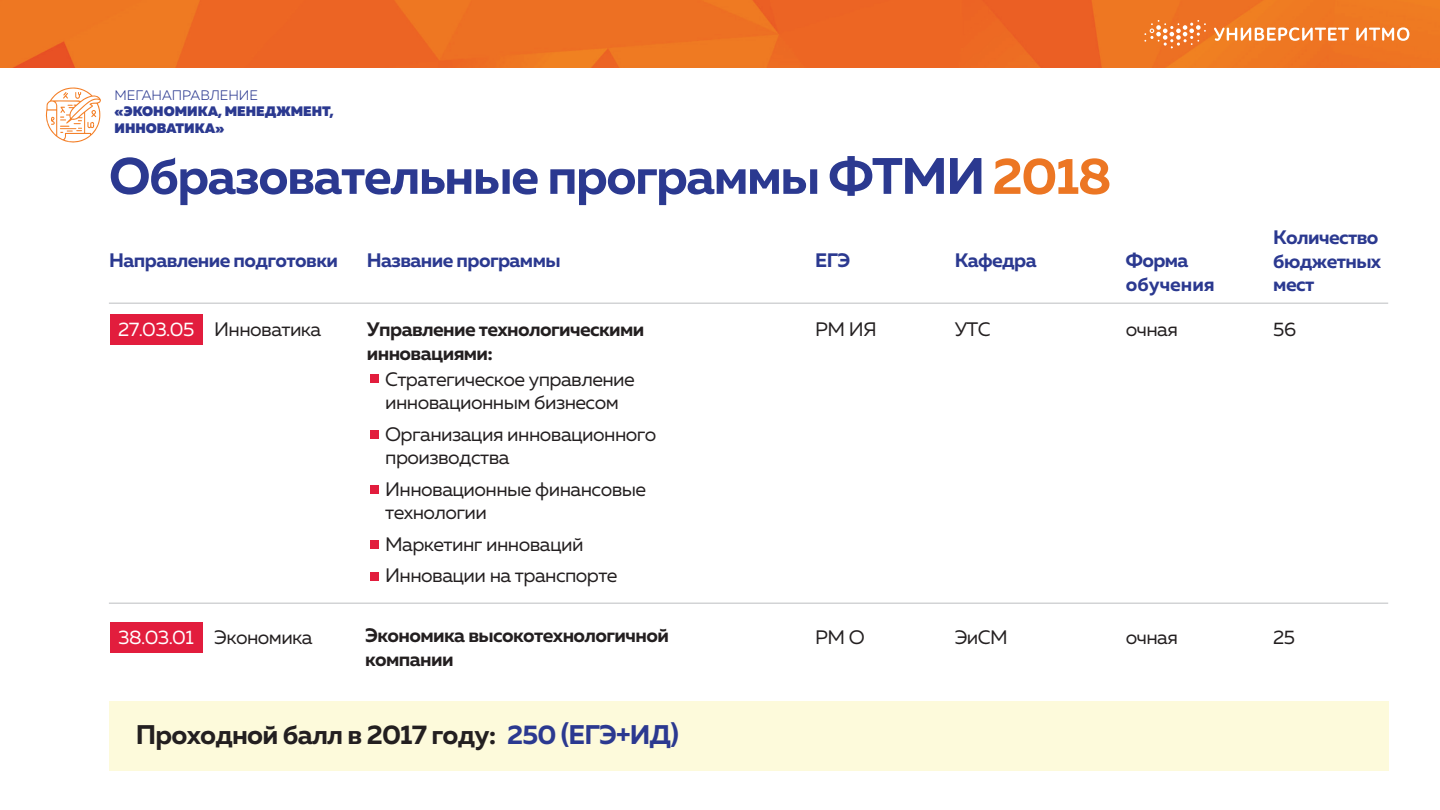
<style>
.page{position:relative;width:1440px;height:810px;background:#fff}
.page>*{position:absolute;margin:0;border:0;box-sizing:border-box;transform-origin:0 0}
.t1{font:700 51.15px "Muller";letter-spacing:-.03em;color:#2b3990}
.t2{font:700 26.92px "Muller";letter-spacing:-.03em;color:#231f20}
.t3{font:19.5px/23.4px "Muller";letter-spacing:-.03em;color:#231f20}
.t4{font:700 19.5px/23.4px "Muller";letter-spacing:-.03em;color:#231f20}
.t5{font:700 19.5px/23.4px "Muller";letter-spacing:-.03em;color:#2b3990}
.t6{font:700 19.5px/23.4px "Muller";color:#2b3990}
.t7{font:19.5px "Muller";color:#fff}
.t8{font:900 13.73px/16.5px "Muller";color:#2b3990}
.t9{font:300 13.73px "Muller";color:#2b3990}
.s1{color:#ec7623}
.s2{color:#fff}
.s3{color:#2b3990}
</style>
<div class="page">
<div style="left:110px;top:315px;width:93px;height:30px;background:#e21d3d"></div>
<img style="left:0;top:0;width:1440px;height:67px">
<svg style="left:1144px;top:20px;width:62px;height:28px;background:#f08a47"></svg>
<svg style="left:1214px;top:27px;width:135px;height:14px"></svg>
<svg style="left:1356px;top:27px;width:53px;height:14px"></svg>
<hr style="left:109px;top:303px;width:1279px;height:1px;background:#bcbec0">
<div style="left:110px;top:622px;width:93px;height:31px;background:#e21d3d"></div>
<hr style="left:109px;top:603px;width:1279px;height:1px;background:#bcbec0">
<div style="left:370px;top:375px;width:9px;height:8px;background:#e21d3d"></div>
<div style="left:370px;top:430px;width:9px;height:9px;background:#e21d3d"></div>
<div style="left:370px;top:486px;width:9px;height:8px;background:#e21d3d"></div>
<div style="left:370px;top:540px;width:9px;height:9px;background:#e21d3d"></div>
<div style="left:370px;top:572px;width:9px;height:8px;background:#e21d3d"></div>
<div style="left:109px;top:701px;width:1279px;height:70px;background:#fdfadb"></div>
<svg style="left:46px;top:87px;width:55px;height:56px"></svg>
<p class="t9" style="left:115px;top:87px;width:145px">МЕГАНАПРАВЛЕНИЕ</p>
<p class="t8" style="left:115px;top:104px;width:221px">«ЭКОНОМИКА, МЕНЕДЖМЕНТ,<br>ИННОВАТИКА»</p>
<h1 class="t1" style="left:109px;top:144px;width:1004px">Образовательные программы ФТМИ <span class="s1">2018</span></h1>
<p class="t5" style="left:109px;top:249px;width:230px">Направление подготовки</p>
<p class="t5" style="left:367px;top:249px;width:195px">Название программы</p>
<p class="t5" style="left:815px;top:249px;width:36px">ЕГЭ</p>
<p class="t5" style="left:955px;top:249px;width:83px">Кафедра</p>
<p class="t6" style="left:1126px;top:249px;width:91px">Форма обучения</p>
<p class="t5" style="left:1273px;top:226px;width:109px">Количество бюджетных мест</p>
<p class="t7" style="left:118px;top:318px;width:78px">27.03.05</p>
<p class="t3" style="left:214px;top:318px;width:109px">Инноватика</p>
<p class="t3" style="left:815px;top:318px;width:63px">РМ ИЯ</p>
<p class="t3" style="left:955px;top:318px;width:37px">УТС</p>
<p class="t3" style="left:1126px;top:318px;width:54px">очная</p>
<p class="t3" style="left:1273px;top:318px;width:24px">56</p>
<p class="t4" style="left:367px;top:318px;width:279px">Управление технологическими инновациями:</p>
<p class="t3" style="left:385px;top:367px;width:251px">Стратегическое управление инновационным бизнесом</p>
<p class="t3" style="left:385px;top:422px;width:273px">Организация инновационного производства</p>
<p class="t3" style="left:385px;top:477px;width:263px">Инновационные финансовые технологии</p>
<p class="t3" style="left:385px;top:528px;width:234px;line-height:31.7px">Маркетинг инноваций<br>Инновации на транспорте</p>
<p class="t4" style="left:365px;top:624px;width:305px">Экономика высокотехнологичной компании</p>
<p class="t3" style="left:118px;top:625px;width:196px"><span class="s2">38.03.01</span> Экономика</p>
<p class="t3" style="left:815px;top:625px;width:51px">РМ О</p>
<p class="t3" style="left:955px;top:625px;width:55px">ЭиСМ</p>
<p class="t3" style="left:1126px;top:625px;width:54px">очная</p>
<p class="t3" style="left:1273px;top:625px;width:23px">25</p>
<h2 class="t2" style="left:136px;top:718px;width:545px">Проходной балл в 2017 году: <span class="s3">250 (ЕГЭ+ИД)</span></h2>
</div>
